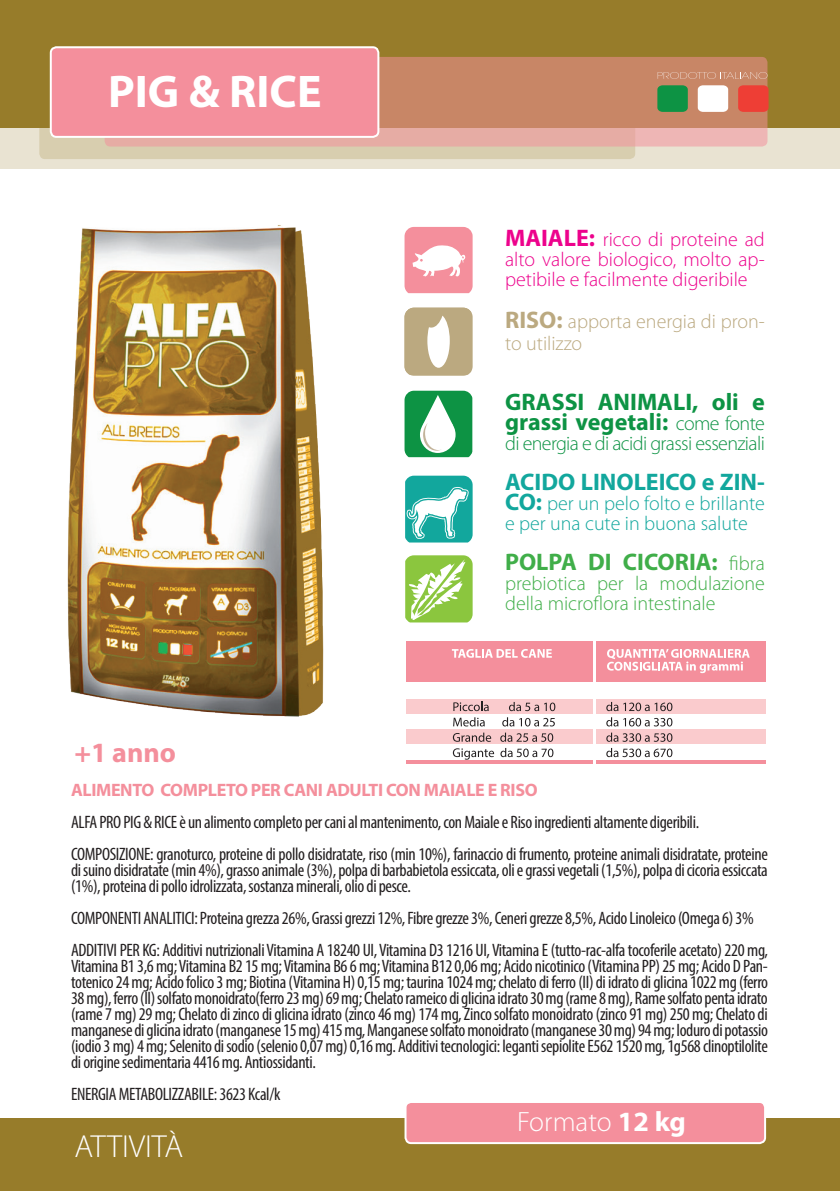
<style>
.page{position:relative;width:840px;height:1191px;background:#fff}
.page>*{position:absolute;margin:0;border:0;box-sizing:border-box;transform-origin:0 0}
.t1{font:700 46px "Myriad Pro";color:#fff}
.t2{font:300 32px "Myriad Pro";color:#fff}
.t3{font:300 28px "Myriad Pro";color:#fff}
.t4{font:700 28px "Myriad Pro";color:#f48f9c}
.t5{font:700 24px/20px "Myriad Pro";color:#0d9344}
.t6{font:700 24px "Myriad Pro";color:#40ae49}
.t7{font:700 24px "Myriad Pro";color:#12a79d}
.t8{font:300 20px/20px "Myriad Pro";color:#ed028c;text-align:justify}
.t9{font:300 20px/20px "Myriad Pro";color:#40ae49}
.t10{font:300 20px/20px "Myriad Pro";color:#12a79d}
.t11{font:300 20px/22px "Myriad Pro";color:#bba980}
.t12{font:300 20px "Myriad Pro";letter-spacing:-.03em;color:#0d9344}
.t13{font:condensed 18px/16px "Myriad Pro";letter-spacing:-.02em;color:#231f20}
.t14{font:700 18px "Myriad Pro";letter-spacing:-.02em;color:#f48f9c}
.s1{font-weight:700;font-size:24px}
.s2{font-weight:300;font-size:20px}
.s3{font-weight:700}
</style>
<div class="page">
<div style="left:0;top:1119px;width:839px;height:72px;background:#977c2a"></div>
<div style="left:0;top:0;width:839px;height:127px;background:#977c2a"></div>
<svg style="left:0;top:88px;width:839px;height:81px;fill:#e9e3d2"></svg>
<svg style="left:39px;top:69px;width:596px;height:90px;background:#d3c7a5"></svg>
<svg style="left:105px;top:57px;width:662px;height:89px;background:#d09178"></svg>
<svg style="left:657px;top:85px;width:30px;height:27px"></svg>
<svg style="left:697px;top:85px;width:30px;height:27px"></svg>
<svg style="left:737px;top:85px;width:31px;height:27px"></svg>
<svg style="left:657px;top:72px;width:110px;height:7px"></svg>
<div style="left:51px;top:47px;width:327px;height:90px;background:#f48f9c;border-radius:6px"></div>
<div style="left:50px;top:46px;width:329px;height:92px;border:2px solid #fff;border-radius:6px"></div>
<div style="left:406px;top:699px;width:359px;height:14px;background:#facbcd"></div>
<div style="left:406px;top:641px;width:359px;height:41px;background:#f48f9c"></div>
<div style="left:406px;top:730px;width:359px;height:14px;background:#facbcd"></div>
<hr style="left:406px;top:760px;width:359px;height:4px;background:#f48f9c">
<svg style="left:453px;top:702px;width:35px;height:9px"></svg>
<svg style="left:509px;top:702px;width:45px;height:9px"></svg>
<svg style="left:606px;top:702px;width:65px;height:9px"></svg>
<svg style="left:453px;top:717px;width:31px;height:9px"></svg>
<svg style="left:502px;top:717px;width:52px;height:9px"></svg>
<svg style="left:606px;top:717px;width:65px;height:9px"></svg>
<svg style="left:452px;top:732px;width:39px;height:10px"></svg>
<div style="left:547px;top:733px;width:6px;height:9px;background:#322b2c;border-radius:50%"></div>
<svg style="left:500px;top:732px;width:52px;height:10px"></svg>
<svg style="left:606px;top:732px;width:65px;height:10px"></svg>
<svg style="left:452px;top:748px;width:42px;height:11px"></svg>
<svg style="left:500px;top:748px;width:52px;height:9px"></svg>
<svg style="left:606px;top:748px;width:65px;height:9px"></svg>
<svg style="left:451px;top:649px;width:100px;height:9px"></svg>
<svg style="left:607px;top:649px;width:142px;height:24px"></svg>
<hr style="left:592px;top:635px;width:3px;height:147px;background:#fff">
<svg style="left:405px;top:475px;width:67px;height:67px"></svg>
<svg style="left:404px;top:391px;width:68px;height:66px"></svg>
<svg style="left:404px;top:227px;width:68px;height:66px"></svg>
<svg style="left:404px;top:308px;width:68px;height:68px"></svg>
<svg style="left:404px;top:308px;width:67px;height:67px"></svg>
<svg style="left:405px;top:555px;width:67px;height:67px"></svg>
<div style="left:405px;top:1102px;width:359px;height:41px;background:#f48f9c;border-radius:6px"></div>
<div style="left:404px;top:1101px;width:361px;height:43px;border:2px solid #fff;border-radius:6px"></div>
<img style="left:67px;top:225px;width:257px;height:492px">
<h1 class="t1" style="left:108px;top:61px;width:215px">PIG &amp; RICE</h1>
<h3 class="t4" style="left:74px;top:734px;width:103px">+1 anno</h3>
<p class="t8" style="left:505px;top:229px;width:261px"><span class="s1">MAIALE:</span> ricco di proteine ad alto valore biologico, molto ap&shy;petibile e facilmente digeribile</p>
<p class="t11" style="left:505px;top:310px;width:261px"><span class="s1">RISO:</span> apporta energia di pron&shy;to utilizzo</p>
<h3 class="t5" style="left:505px;top:391px;width:261px">GRASSI ANIMALI, oli e grassi vegetali: <span class="s2">come fonte</span></h3>
<p class="t12" style="left:505px;top:432px;width:261px">di energia e di acidi grassi essenziali</p>
<h3 class="t7" style="left:505px;top:466px;width:261px">ACIDO LINOLEICO e ZIN-</h3>
<p class="t10" style="left:505px;top:493px;width:261px"><span class="s1">CO:</span> per un pelo folto e brillante e per una cute in buona salute</p>
<h3 class="t6" style="left:505px;top:546px;width:261px">POLPA DI CICORIA: <span class="s2">fibra</span></h3>
<p class="t9" style="left:505px;top:573px;width:261px">prebiotica per la modulazione della microflora intestinale</p>
<p class="t14" style="left:71px;top:778px;width:468px">ALIMENTO COMPLETO PER CANI ADULTI CON MAIALE E RISO</p>
<p class="t13" style="left:71px;top:806px;width:698px;line-height:32px">ALFA PRO PIG &amp; RICE è un alimento completo per cani al mantenimento, con Maiale e Riso ingredienti altamente digeribili.<br>COMPOSIZIONE: granoturco, proteine di pollo disidratate, riso (min 10%), farinaccio di frumento, proteine animali disidratate, proteine</p>
<p class="t13" style="left:71px;top:862px;width:698px">di suino disidratate (min 4%), grasso animale (3%), polpa di barbabietola essiccata, oli e grassi vegetali (1,5%), polpa di cicoria essiccata (1%), proteina di pollo idrolizzata, sostanza minerali, olio di pesce.</p>
<p class="t13" style="left:71px;top:902px;width:698px;line-height:32px">COMPONENTI ANALITICI: Proteina grezza 26%, Grassi grezzi 12%, Fibre grezze 3%, Ceneri grezze 8,5%, Acido Linoleico (Omega 6) 3%<br>ADDITIVI PER KG: Additivi nutrizionali Vitamina A 18240 UI, Vitamina D3 1216 UI, Vitamina E (tutto-rac-alfa tocoferile acetato) 220 mg,</p>
<p class="t13" style="left:71px;top:958px;width:698px;text-align:justify">Vitamina B1 3,6 mg; Vitamina B2 15 mg; Vitamina B6 6 mg; Vitamina B12 0,06 mg; Acido nicotinico (Vitamina PP) 25 mg; Acido D Pan&shy;totenico 24 mg; Acido folico 3 mg; Biotina (Vitamina H) 0,15 mg; taurina 1024 mg; chelato di ferro (II) di idrato di glicina 1022 mg (ferro 38 mg), ferro (II) solfato monoidrato(ferro 23 mg) 69 mg; Chelato rameico di glicina idrato 30 mg (rame 8 mg), Rame solfato penta idrato (rame 7 mg) 29 mg; Chelato di zinco di glicina idrato (zinco 46 mg) 174 mg, Zinco solfato monoidrato (zinco 91 mg) 250 mg; Chelato di manganese di glicina idrato (manganese 15 mg) 415 mg, Manganese solfato monoidrato (manganese 30 mg) 94 mg; Ioduro di potassio (iodio 3 mg) 4 mg; Selenito di sodio (selenio 0,07 mg) 0,16 mg. Additivi tecnologici: leganti sepiolite E562 1520 mg, 1g568 clinoptilolite di origine sedimentaria 4416 mg. Antiossidanti.</p>
<p class="t13" style="left:71px;top:1086px;width:211px">ENERGIA METABOLIZZABILE: 3623 Kcal/k</p>
<h2 class="t2" style="left:74px;top:1128px;width:110px">ATTIVITÀ</h2>
<h3 class="t3" style="left:517px;top:1106px;width:170px">Formato <span class="s3">12 kg</span></h3>
</div>
